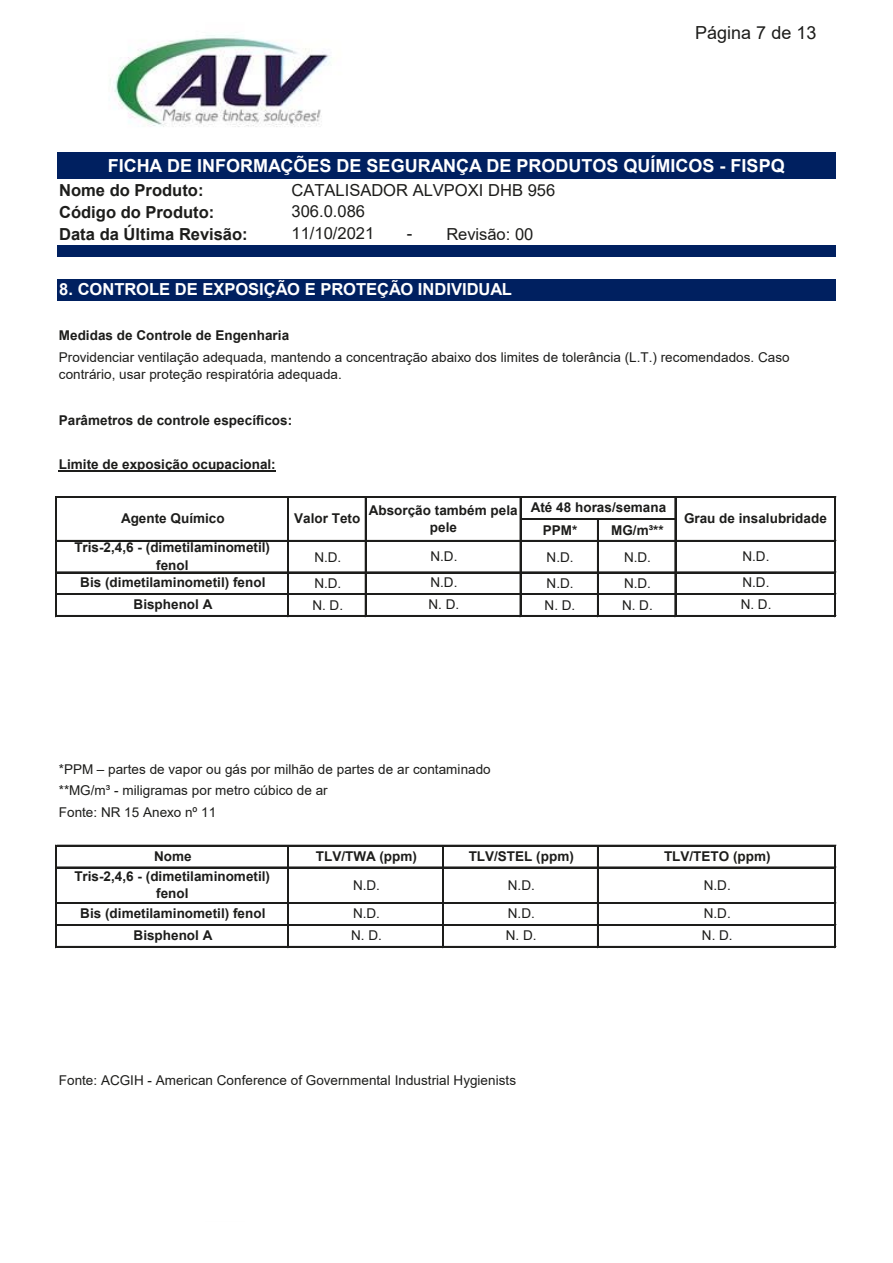
<style>
.page{position:relative;width:893px;height:1263px;background:#fff}
.page>*{position:absolute;margin:0;border:0;box-sizing:border-box;transform-origin:0 0}
.t1{font:700 18px "Arial";color:#fff}
.t2{font:18px "Arial";color:#1d1d1b}
.t3{font:16.5px "Arial";color:#1d1d1b}
.t4{font:700 16.5px "Arial";color:#1d1d1b}
.t5{font:700 16.5px "Arial";letter-spacing:-.005em;color:#fff}
.t6{font:13.5px/28.8px "Arial";letter-spacing:.005em;color:#1d1d1b}
.t7{font:700 13.5px/17.4px "Arial";color:#1d1d1b;text-align:center}
</style>
<div class="page">
<div style="left:57px;top:153px;width:778px;height:27px;background:#002060"></div>
<div style="left:57px;top:245px;width:778px;height:12px;background:#002060"></div>
<div style="left:57px;top:279px;width:778px;height:23px;background:#002060"></div>
<div style="left:57px;top:301px;width:778px;height:545px;background:#fff"></div>
<hr style="left:59px;top:470px;width:217px;height:2px;background:#1d1d1b">
<hr style="left:55px;top:497px;width:2px;height:120px;background:#1d1d1b">
<hr style="left:288px;top:498px;width:1px;height:119px;background:#1d1d1b">
<hr style="left:597px;top:520px;width:2px;height:97px;background:#1d1d1b">
<hr style="left:834px;top:498px;width:2px;height:119px;background:#1d1d1b">
<hr style="left:55px;top:845px;width:2px;height:103px;background:#1d1d1b">
<hr style="left:288px;top:846px;width:1px;height:102px;background:#1d1d1b">
<hr style="left:365px;top:498px;width:2px;height:119px;background:#1d1d1b">
<hr style="left:520px;top:498px;width:1px;height:119px;background:#1d1d1b">
<hr style="left:675px;top:498px;width:1px;height:119px;background:#1d1d1b">
<hr style="left:834px;top:846px;width:2px;height:102px;background:#1d1d1b">
<hr style="left:597px;top:846px;width:2px;height:102px;background:#1d1d1b">
<hr style="left:442px;top:847px;width:1px;height:101px;background:#1d1d1b">
<hr style="left:443px;top:846px;width:1px;height:102px;background:#1d1d1b">
<hr style="left:57px;top:497px;width:779px;height:1px;background:#1d1d1b">
<hr style="left:521px;top:518px;width:155px;height:2px;background:#1d1d1b">
<hr style="left:57px;top:540px;width:779px;height:2px;background:#1d1d1b">
<hr style="left:57px;top:572px;width:779px;height:1px;background:#1d1d1b">
<hr style="left:57px;top:593px;width:779px;height:1px;background:#1d1d1b">
<hr style="left:57px;top:594px;width:779px;height:1px;background:#1d1d1b">
<hr style="left:57px;top:615px;width:779px;height:2px;background:#1d1d1b">
<hr style="left:57px;top:845px;width:779px;height:1px;background:#1d1d1b">
<hr style="left:57px;top:867px;width:779px;height:1px;background:#1d1d1b">
<hr style="left:57px;top:902px;width:779px;height:1px;background:#1d1d1b">
<hr style="left:57px;top:903px;width:779px;height:1px;background:#1d1d1b">
<hr style="left:57px;top:924px;width:779px;height:2px;background:#1d1d1b">
<hr style="left:57px;top:946px;width:779px;height:2px;background:#1d1d1b">
<img style="left:110px;top:35px;width:220px;height:92px">
<h1 class="t2" style="left:695px;top:20px;width:123px">Página 7 de 13</h1>
<h1 class="t1" style="left:108px;top:153px;width:679px">FICHA DE INFORMAÇÕES DE SEGURANÇA DE PRODUTOS QUÍMICOS - FISPQ</h1>
<p class="t4" style="left:59px;top:179px;width:146px">Nome do Produto:</p>
<p class="t3" style="left:291px;top:179px;width:265px">CATALISADOR ALVPOXI DHB 956</p>
<p class="t4" style="left:59px;top:200px;width:157px">Código do Produto:</p>
<p class="t3" style="left:291px;top:200px;width:75px">306.0.086</p>
<p class="t4" style="left:59px;top:222px;width:190px">Data da Última Revisão:</p>
<p class="t3" style="left:291px;top:222px;width:84px">11/10/2021</p>
<p class="t3" style="left:407px;top:222px;width:7px">-</p>
<p class="t3" style="left:446px;top:223px;width:89px">Revisão: 00</p>
<p class="t5" style="left:59px;top:278px;width:454px">8. CONTROLE DE EXPOSIÇÃO E PROTEÇÃO INDIVIDUAL</p>
<p class="t7" style="left:59px;top:326px;width:232px">Medidas de Controle de Engenharia</p>
<p class="t6" style="left:59px;top:349px;width:732px;line-height:16.5px">Providenciar ventilação adequada, mantendo a concentração abaixo dos limites de tolerância (L.T.) recomendados. Caso contrário, usar proteção respiratória adequada.</p>
<p class="t7" style="left:59px;top:412px;width:235px">Parâmetros de controle específicos:</p>
<p class="t7" style="left:59px;top:456px;width:218px">Limite de exposição ocupacional:</p>
<p class="t7" style="left:369px;top:501px;width:150px">Absorção também pela pele</p>
<p class="t7" style="left:531px;top:499px;width:137px">Até 48 horas/semana</p>
<p class="t7" style="left:121px;top:510px;width:105px">Agente Químico</p>
<p class="t7" style="left:294px;top:510px;width:68px">Valor Teto</p>
<p class="t7" style="left:684px;top:510px;width:144px">Grau de insalubridade</p>
<p class="t7" style="left:543px;top:522px;width:36px">PPM*</p>
<p class="t7" style="left:611px;top:522px;width:54px">MG/m³**</p>
<p class="t7" style="left:74px;top:539px;width:197px">Tris-2,4,6 - (dimetilaminometil) fenol<br>Bis (dimetilaminometil) fenol</p>
<p class="t7" style="left:134px;top:596px;width:80px">Bisphenol A</p>
<p class="t6" style="left:430px;top:543px;width:28px;line-height:26.7px">N.D.<br>N.D.</p>
<p class="t6" style="left:428px;top:590px;width:32px">N. D.</p>
<p class="t6" style="left:314px;top:542px;width:28px">N.D.</p>
<p class="t6" style="left:547px;top:542px;width:28px">N.D.</p>
<p class="t6" style="left:624px;top:542px;width:28px">N.D.</p>
<p class="t6" style="left:314px;top:569px;width:28px">N.D.</p>
<p class="t6" style="left:547px;top:569px;width:28px">N.D.</p>
<p class="t6" style="left:624px;top:569px;width:28px">N.D.</p>
<p class="t6" style="left:312px;top:591px;width:32px">N. D.</p>
<p class="t6" style="left:545px;top:591px;width:32px">N. D.</p>
<p class="t6" style="left:622px;top:591px;width:32px">N. D.</p>
<p class="t6" style="left:59px;top:758px;width:433px;line-height:21.8px">*PPM – partes de vapor ou gás por milhão de partes de ar contaminado **MG/m³ - miligramas por metro cúbico de ar<br>Fonte: NR 15 Anexo nº 11</p>
<p class="t6" style="left:742px;top:542px;width:28px">N.D.</p>
<p class="t6" style="left:741px;top:572px;width:32px;line-height:21.8px">N.D.<br>N. D.</p>
<p class="t7" style="left:154px;top:847px;width:39px">Nome</p>
<p class="t7" style="left:316px;top:847px;width:103px">TLV/TWA (ppm)</p>
<p class="t7" style="left:74px;top:868px;width:197px">Tris-2,4,6 - (dimetilaminometil) fenol</p>
<p class="t7" style="left:80px;top:903px;width:187px;line-height:21.9px">Bis (dimetilaminometil) fenol<br>Bisphenol A</p>
<p class="t6" style="left:353px;top:870px;width:28px">N.D.<br>N.D.</p>
<p class="t6" style="left:351px;top:921px;width:32px">N. D.</p>
<p class="t7" style="left:469px;top:847px;width:107px">TLV/STEL (ppm)</p>
<p class="t7" style="left:664px;top:847px;width:108px">TLV/TETO (ppm)</p>
<p class="t6" style="left:508px;top:870px;width:28px">N.D.<br>N.D.</p>
<p class="t6" style="left:506px;top:921px;width:32px">N. D.</p>
<p class="t6" style="left:704px;top:870px;width:28px">N.D.<br>N.D.</p>
<p class="t6" style="left:702px;top:921px;width:32px">N. D.</p>
<p class="t6" style="left:59px;top:1066px;width:459px">Fonte: ACGIH - American Conference of Governmental Industrial Hygienists</p>
</div>
